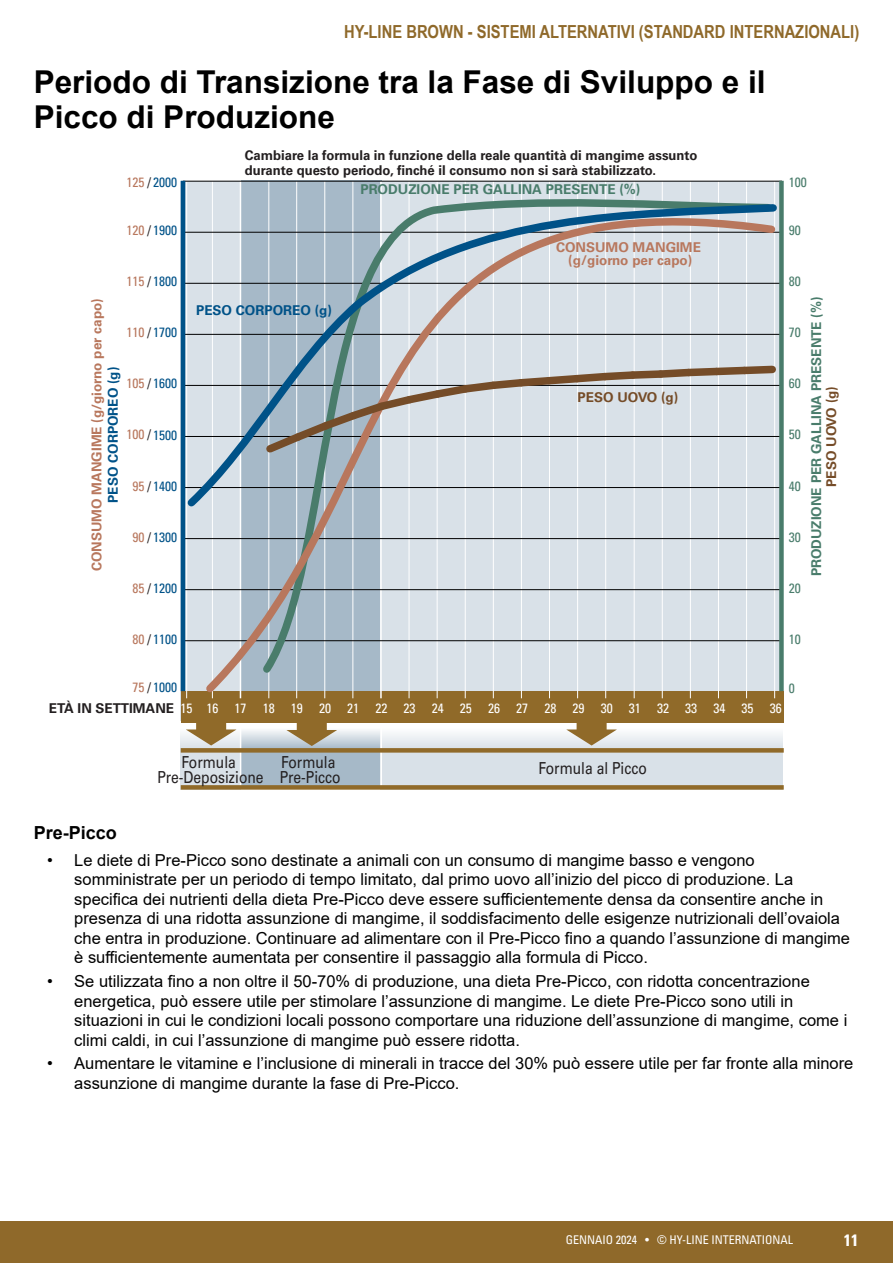
<style>
.page{position:relative;width:893px;height:1263px;background:#fff}
.page>*{position:absolute;margin:0;border:0;box-sizing:border-box;transform-origin:0 0}
.t1{font:700 31.5px/34.5px "Arial";color:#000}
.t2{font:700 18px "Arial Narrow";color:#8f692a}
.t3{font:700 18px "Arial";color:#000}
.t4{font:16.5px/19.5px "Arial";color:#000}
.t5{font:16.5px/15px "Univers LT Std";color:#231f20;scale:.84 1}
.t6{font:700 condensed 16.5px "Univers LT Std";color:#fff}
.t7{font:700 13.5px/15px "Univers LT Std";color:#231f20}
.t8{font:condensed 13.5px "Univers LT Std";color:#005288}
.t9{font:700 13.5px/13.5px "Univers LT Std";color:#b8775d;text-align:center}
.t10{font:700 13.5px "Univers LT Std";color:#497c6b}
.t11{font:condensed 13.5px "Univers LT Std";color:#fff}
.t12{font:700 13.5px "Univers LT Std";color:#005288}
.t13{font:700 13.5px "Univers LT Std";color:#754c28}
.t14{font:condensed 13.5px "Univers LT Std";color:#497c6b}
.t15{font:condensed 12px "Univers LT Std";color:#fff}
.s1{color:#b8775d}
.s2{color:#231f20}
</style>
<div class="page">
<div style="left:0;top:1221px;width:893px;height:42px;background:#8f692a"></div>
<div style="left:241px;top:181px;width:141px;height:608px;background:#a6b9c8"></div>
<div style="left:181px;top:181px;width:60px;height:609px;background:#d9e1e8"></div>
<div style="left:380px;top:181px;width:403px;height:609px;background:#d9e1e8"></div>
<svg style="left:180px;top:723px;width:603px;height:26px"></svg>
<div style="left:181px;top:691px;width:603px;height:32px;background:#906a29"></div>
<div style="left:196px;top:716px;width:30px;height:17px;background:#906a29"></div>
<svg style="left:186px;top:729px;width:50px;height:16px"></svg>
<div style="left:577px;top:716px;width:30px;height:17px;background:#906a29"></div>
<svg style="left:566px;top:729px;width:51px;height:16px"></svg>
<div style="left:297px;top:717px;width:30px;height:17px;background:#906a29"></div>
<svg style="left:287px;top:730px;width:50px;height:16px"></svg>
<hr style="left:186px;top:181px;width:1px;height:517px;background:#fff">
<hr style="left:183px;top:640px;width:599px;height:1px;background:#000">
<hr style="left:183px;top:589px;width:599px;height:1px;background:#000">
<hr style="left:183px;top:538px;width:599px;height:1px;background:#000">
<hr style="left:183px;top:181px;width:599px;height:1px;background:#000">
<hr style="left:181px;top:181px;width:4px;height:510px;background:#005288">
<div style="left:779px;top:181px;width:5px;height:510px;background:#497c6b"></div>
<hr style="left:240px;top:724px;width:1px;height:63px;background:#fff">
<hr style="left:380px;top:725px;width:2px;height:62px;background:#fff">
<div style="left:181px;top:785px;width:603px;height:5px;background:#906a29"></div>
<div style="left:181px;top:748px;width:603px;height:5px;background:#906a29"></div>
<svg style="left:199px;top:180px;width:581px;height:519px"></svg>
<svg style="left:260px;top:362px;width:520px;height:97px"></svg>
<p class="t2" style="left:344px;top:18px;width:517px">HY-LINE BROWN - SISTEMI ALTERNATIVI (STANDARD INTERNAZIONALI)</p>
<h1 class="t1" style="left:34px;top:65px;width:733px">Periodo di Transizione tra la Fase di Sviluppo e il<br>Picco di Produzione</h1>
<p class="t8" style="left:127px;top:174px;width:52px"><span class="s1">125</span> <span class="s2">/</span>2000</p>
<p class="t8" style="left:127px;top:222px;width:52px"><span class="s1">120</span> <span class="s2">/</span>1900</p>
<p class="t8" style="left:127px;top:273px;width:52px"><span class="s1">115</span> <span class="s2">/</span>1800</p>
<p class="t9" style="left:90px;top:571px;width:274px;rotate:-90deg">CONSUMO MANGIME (g/giorno per capo)</p>
<p class="t8" style="left:127px;top:324px;width:52px"><span class="s1">110</span> <span class="s2">/</span>1700</p>
<p class="t12" style="left:105px;top:503px;width:137px;rotate:-90deg">PESO CORPOREO (g)</p>
<p class="t8" style="left:127px;top:375px;width:52px"><span class="s1">105</span> <span class="s2">/</span>1600</p>
<p class="t8" style="left:127px;top:426px;width:52px"><span class="s1">100</span> <span class="s2">/</span>1500</p>
<p class="t8" style="left:133px;top:477px;width:46px"><span class="s1">95</span> <span class="s2">/</span>1400</p>
<p class="t8" style="left:133px;top:528px;width:46px"><span class="s1">90</span> <span class="s2">/</span>1300</p>
<p class="t8" style="left:133px;top:579px;width:46px"><span class="s1">85</span> <span class="s2">/</span>1200</p>
<p class="t8" style="left:133px;top:630px;width:46px"><span class="s1">80</span> <span class="s2">/</span>1100</p>
<p class="t8" style="left:133px;top:678px;width:46px"><span class="s1">75</span> <span class="s2">/</span>1000</p>
<p class="t7" style="left:245px;top:148px;width:454px">Cambiare la formula in funzione della reale quantità di mangime assunto durante questo periodo, finché il consumo non si sarà stabilizzato.</p>
<p class="t10" style="left:360px;top:182px;width:281px">PRODUZIONE PER GALLINA PRESENTE (%)</p>
<p class="t12" style="left:196px;top:302px;width:137px">PESO CORPOREO (g)</p>
<p class="t9" style="left:556px;top:240px;width:146px">CONSUMO MANGIME (g/giorno per capo)</p>
<p class="t13" style="left:578px;top:390px;width:102px">PESO UOVO (g)</p>
<p class="t14" style="left:789px;top:174px;width:20px">100</p>
<p class="t14" style="left:789px;top:222px;width:14px">90</p>
<p class="t14" style="left:789px;top:273px;width:14px">80</p>
<p class="t14" style="left:789px;top:324px;width:14px">70</p>
<p class="t14" style="left:789px;top:375px;width:14px">60</p>
<p class="t14" style="left:789px;top:426px;width:14px">50</p>
<p class="t14" style="left:789px;top:477px;width:14px">40</p>
<p class="t14" style="left:789px;top:528px;width:14px">30</p>
<p class="t14" style="left:789px;top:579px;width:14px">20</p>
<p class="t10" style="left:808px;top:576px;width:281px;rotate:-90deg">PRODUZIONE PER GALLINA PRESENTE (%)</p>
<p class="t13" style="left:823px;top:487px;width:102px;rotate:-90deg">PESO UOVO (g)</p>
<p class="t14" style="left:789px;top:630px;width:14px">10</p>
<p class="t14" style="left:789px;top:680px;width:8px">0</p>
<p class="t7" style="left:49px;top:701px;width:127px">ETÀ IN SETTIMANE</p>
<p class="t11" style="left:181px;top:700px;width:602px">15 16 17 18 19 20 21 22 23 24 25 26 27 28 29 30 31 32 33 34 35 36</p>
<p class="t5" style="left:158px;top:754px;width:128px;text-align:center">Formula<br>Pre-Deposizione</p>
<p class="t5" style="left:280px;top:754px;width:74px">Formula<br>Pre-Picco</p>
<p class="t5" style="left:538px;top:760px;width:131px">Formula al Picco</p>
<p class="t3" style="left:34px;top:820px;width:85px">Pre-Picco</p>
<p class="t4" style="left:74px;top:850px;width:777px;text-indent:-27px">• Le diete di Pre-Picco sono destinate a animali con un consumo di mangime basso e vengono somministrate per un periodo di tempo limitato, dal primo uovo all’inizio del picco di produzione. La specifica dei nutrienti della dieta Pre-Picco deve essere sufficientemente densa da consentire anche in presenza di una ridotta assunzione di mangime, il soddisfacimento delle esigenze nutrizionali dell’ovaiola che entra in produzione. Continuare ad alimentare con il Pre-Picco fino a quando l’assunzione di mangime è sufficientemente aumentata per consentire il passaggio alla formula di Picco.</p>
<p class="t4" style="left:74px;top:971px;width:775px;text-indent:-27px">• Se utilizzata fino a non oltre il 50-70% di produzione, una dieta Pre-Picco, con ridotta concentrazione energetica, può essere utile per stimolare l’assunzione di mangime. Le diete Pre-Picco sono utili in situazioni in cui le condizioni locali possono comportare una riduzione dell’assunzione di mangime, come i climi caldi, in cui l’assunzione di mangime può essere ridotta.</p>
<p class="t4" style="left:74px;top:1054px;width:781px;text-indent:-27px">• Aumentare le vitamine e l’inclusione di minerali in tracce del 30% può essere utile per far fronte alla minore assunzione di mangime durante la fase di Pre-Picco.</p>
<p class="t15" style="left:566px;top:1232px;width:229px">GENNAIO 2024 • © HY-LINE INTERNATIONAL</p>
<p class="t6" style="left:844px;top:1229px;width:16px">11</p>
</div>
